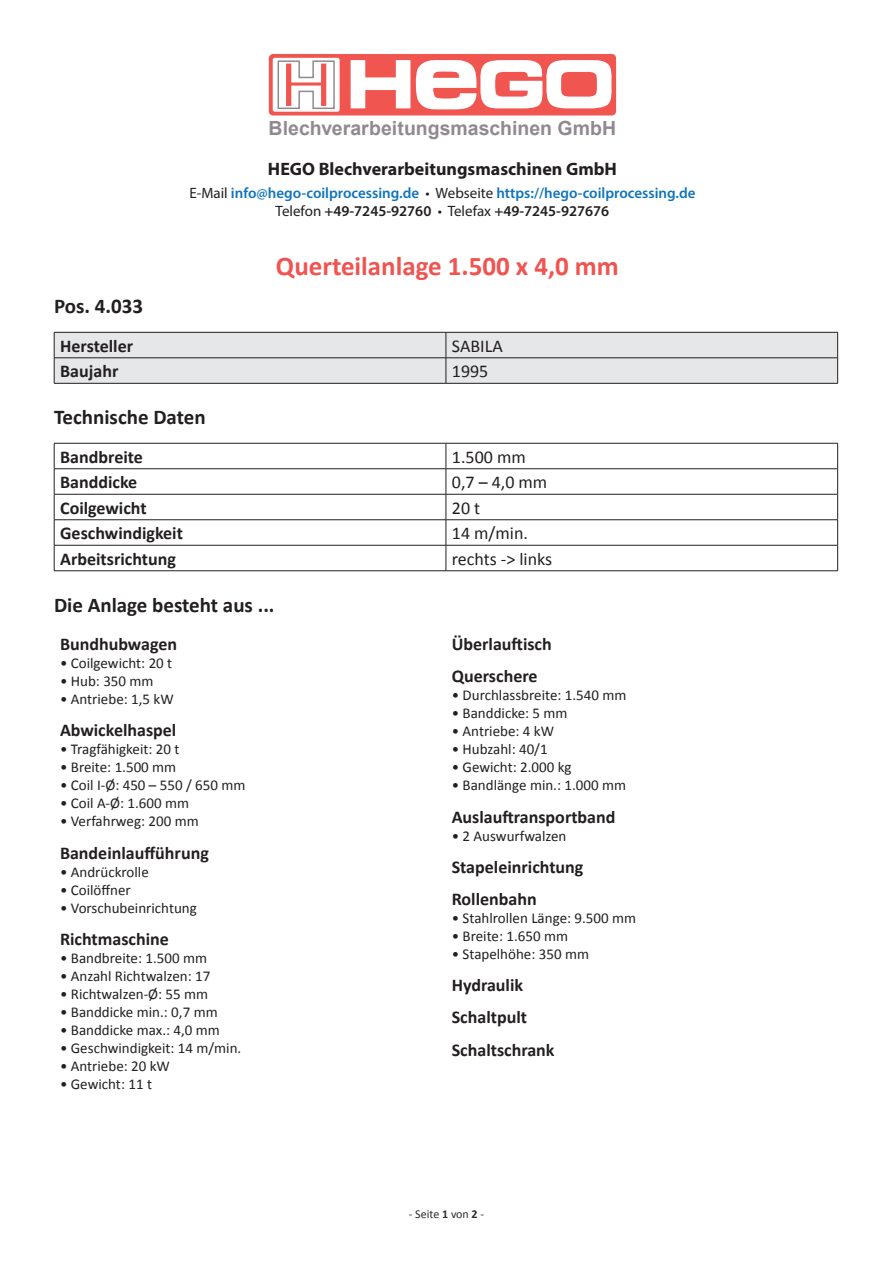
<style>
.page{position:relative;width:893px;height:1263px;background:#fff}
.page>*{position:absolute;margin:0;border:0;box-sizing:border-box;transform-origin:0 0}
.t1{font:700 27px "Calibri";color:#f05450}
.t2{font:700 21px "Calibri";color:#231f20}
.t3{font:700 19.5px "Arial";color:#928990}
.t4{font:700 18px/32.2px "Calibri";color:#231f20}
.t5{font:18px "Calibri";color:#231f20}
.t6{font:700 18px "Myriad Pro";color:#231f20}
.t7{font:15px "Calibri";color:#231f20}
.t8{font:600 15px/18px "Myriad Pro";color:#1074bc;text-align:center}
.t9{font:12px "Calibri";color:#292d2f}
.s1{font-weight:400;color:#231f20}
.s2{color:#231f20}
.s3{font-weight:700}
</style>
<div class="page">
<div style="left:269px;top:54px;width:347px;height:62px;background:#f05550;border-radius:4px"></div>
<div style="left:273px;top:58px;width:67px;height:54px;background:#fff;border-radius:2px"></div>
<svg style="left:277px;top:60px;width:58px;height:49px"></svg>
<svg style="left:351px;top:60px;width:261px;height:50px"></svg>
<svg style="left:54px;top:332px;width:784px;height:51px;background:#dddee0"></svg>
<hr style="left:54px;top:383px;width:392px;height:1px;background:#231f20">
<hr style="left:446px;top:383px;width:392px;height:1px;background:#231f20">
<svg style="left:446px;top:444px;width:1px;height:126px"></svg>
<hr style="left:54px;top:443px;width:392px;height:1px;background:#231f20">
<hr style="left:446px;top:443px;width:392px;height:1px;background:#231f20">
<hr style="left:54px;top:468px;width:392px;height:1px;background:#231f20">
<hr style="left:446px;top:468px;width:392px;height:1px;background:#231f20">
<hr style="left:54px;top:494px;width:392px;height:1px;background:#231f20">
<hr style="left:446px;top:494px;width:392px;height:1px;background:#231f20">
<hr style="left:54px;top:519px;width:392px;height:1px;background:#231f20">
<hr style="left:446px;top:519px;width:392px;height:1px;background:#231f20">
<hr style="left:54px;top:545px;width:392px;height:1px;background:#231f20">
<svg style="left:54px;top:443px;width:1px;height:127px"></svg>
<hr style="left:446px;top:545px;width:392px;height:1px;background:#231f20">
<svg style="left:837px;top:443px;width:1px;height:127px"></svg>
<hr style="left:54px;top:570px;width:392px;height:1px;background:#231f20">
<hr style="left:446px;top:570px;width:392px;height:1px;background:#231f20">
<h3 class="t3" style="left:269px;top:116px;width:349px">Blechverarbeitungsmaschinen GmbH</h3>
<p class="t6" style="left:268px;top:158px;width:351px">HEGO Blechverarbeitungsmaschinen GmbH</p>
<p class="t8" style="left:189px;top:183px;width:508px"><span class="s1">E-Mail</span> info@hego-coilprocessing.de <span class="s1">• Webseite</span> https://hego-coilprocessing.de<br><span class="s1">Telefon</span> <span class="s2">+49-7245-92760</span> <span class="s1">• Telefax</span> <span class="s2">+49-7245-927676</span></p>
<h1 class="t1" style="left:276px;top:247px;width:344px">Querteilanlage 1.500 x 4,0 mm</h1>
<h2 class="t2" style="left:54px;top:292px;width:91px">Pos. 4.033</h2>
<p class="t4" style="left:60px;top:329px;width:74px">Hersteller</p>
<p class="t5" style="left:452px;top:335px;width:52px">SABILA</p>
<p class="t4" style="left:60px;top:355px;width:60px">Baujahr</p>
<p class="t5" style="left:452px;top:360px;width:38px">1995</p>
<h2 class="t2" style="left:54px;top:402px;width:153px">Technische Daten</h2>
<p class="t4" style="left:60px;top:440px;width:84px">Bandbreite</p>
<p class="t5" style="left:452px;top:446px;width:75px">1.500 mm</p>
<p class="t4" style="left:60px;top:465px;width:79px">Banddicke</p>
<p class="t5" style="left:452px;top:471px;width:97px">0,7 – 4,0 mm</p>
<p class="t4" style="left:60px;top:491px;width:88px">Coilgewicht</p>
<p class="t5" style="left:452px;top:497px;width:30px">20 t</p>
<p class="t4" style="left:60px;top:516px;width:124px">Geschwindigkeit</p>
<p class="t5" style="left:452px;top:522px;width:78px">14 m/min.</p>
<p class="t4" style="left:60px;top:542px;width:117px">Arbeitsrichtung</p>
<p class="t5" style="left:452px;top:548px;width:102px">rechts -&gt; links</p>
<h2 class="t2" style="left:54px;top:590px;width:222px">Die Anlage besteht aus ...</h2>
<p class="t4" style="left:60px;top:627px;width:119px">Bundhubwagen</p>
<p class="t7" style="left:60px;top:654px;width:114px">• Coilgewicht: 20 t</p>
<p class="t7" style="left:60px;top:672px;width:95px">• Hub: 350 mm</p>
<p class="t7" style="left:60px;top:690px;width:115px">• Antriebe: 1,5 kW</p>
<p class="t4" style="left:60px;top:713px;width:118px">Abwickelhaspel</p>
<p class="t7" style="left:60px;top:740px;width:121px">• Tragfähigkeit: 20 t</p>
<p class="t7" style="left:60px;top:758px;width:118px">• Breite: 1.500 mm</p>
<p class="t7" style="left:60px;top:776px;width:187px">• Coil I-Ø: 450 – 550 / 650 mm</p>
<p class="t7" style="left:60px;top:794px;width:131px">• Coil A-Ø: 1.600 mm</p>
<p class="t7" style="left:60px;top:812px;width:140px">• Verfahrweg: 200 mm</p>
<p class="t4" style="left:60px;top:836px;width:150px">Bandeinlaufführung</p>
<p class="t7" style="left:60px;top:862px;width:90px">• Andrückrolle</p>
<p class="t7" style="left:60px;top:880px;width:72px">• Coilöffner</p>
<p class="t7" style="left:60px;top:898px;width:138px">• Vorschubeinrichtung</p>
<p class="t4" style="left:60px;top:922px;width:110px">Richtmaschine</p>
<p class="t7" style="left:60px;top:948px;width:149px">• Bandbreite: 1.500 mm</p>
<p class="t7" style="left:60px;top:966px;width:152px">• Anzahl Richtwalzen: 17</p>
<p class="t7" style="left:60px;top:984px;width:150px">• Richtwalzen-Ø: 55 mm</p>
<p class="t7" style="left:60px;top:1002px;width:159px">• Banddicke min.: 0,7 mm</p>
<p class="t7" style="left:60px;top:1020px;width:161px">• Banddicke max.: 4,0 mm</p>
<p class="t7" style="left:60px;top:1038px;width:183px">• Geschwindigkeit: 14 m/min.</p>
<p class="t7" style="left:60px;top:1056px;width:111px">• Antriebe: 20 kW</p>
<p class="t7" style="left:60px;top:1074px;width:94px">• Gewicht: 11 t</p>
<p class="t4" style="left:452px;top:627px;width:102px">Überlauftisch<br>Querschere</p>
<p class="t7" style="left:452px;top:686px;width:176px">• Durchlassbreite: 1.540 mm</p>
<p class="t7" style="left:452px;top:704px;width:117px">• Banddicke: 5 mm</p>
<p class="t7" style="left:452px;top:722px;width:104px">• Antriebe: 4 kW</p>
<p class="t7" style="left:452px;top:740px;width:97px">• Hubzahl: 40/1</p>
<p class="t7" style="left:452px;top:758px;width:121px">• Gewicht: 2.000 kg</p>
<p class="t7" style="left:452px;top:776px;width:176px">• Bandlänge min.: 1.000 mm</p>
<p class="t4" style="left:452px;top:800px;width:165px">Auslauftransportband</p>
<p class="t7" style="left:452px;top:826px;width:116px">• 2 Auswurfwalzen</p>
<p class="t4" style="left:452px;top:850px;width:133px">Stapeleinrichtung<br>Rollenbahn</p>
<p class="t7" style="left:452px;top:909px;width:186px">• Stahlrollen Länge: 9.500 mm</p>
<p class="t7" style="left:452px;top:927px;width:118px">• Breite: 1.650 mm</p>
<p class="t7" style="left:452px;top:945px;width:139px">• Stapelhöhe: 350 mm</p>
<p class="t4" style="left:452px;top:968px;width:104px">Hydraulik<br>Schaltpult<br>Schaltschrank</p>
<p class="t9" style="left:409px;top:1206px;width:77px">- Seite <span class="s3">1</span> von <span class="s3">2</span> -</p>
</div>
